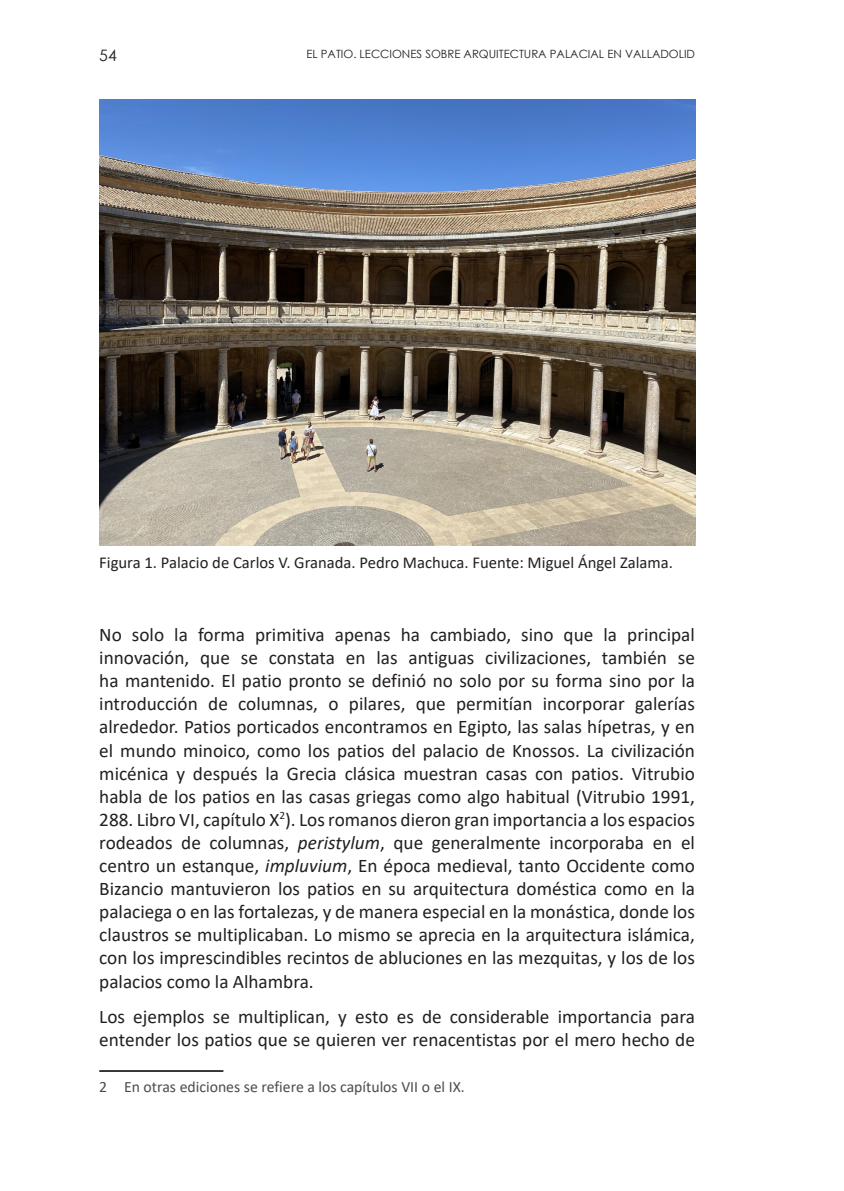
<style>
.page{position:relative;width:844px;height:1191px;background:#fff}
.page>*{position:absolute;margin:0;border:0;box-sizing:border-box;transform-origin:0 0}
.t1{font:19.25px/23.1px "Calibri";color:#231f20;text-align:justify}
.t2{font:16.62px "Calibri";color:#231f20}
.t3{font:15.75px "Calibri";color:#4b4c4d}
.t4{font:15.75px "Century Gothic";color:#231f20}
.t5{font:11.38px "Century Gothic";color:#231f20}
.s1{font-style:italic}
</style>
<div class="page">
<hr style="left:99px;top:1070px;width:124px;height:2px;background:#231f20">
<img style="left:99px;top:99px;width:595px;height:447px">
<p class="t4" style="left:99px;top:45px;width:19px">54</p>
<p class="t5" style="left:306px;top:46px;width:390px">EL PATIO. LECCIONES SOBRE ARQUITECTURA PALACIAL EN VALLADOLID</p>
<p class="t2" style="left:99px;top:551px;width:575px">Figura 1. Palacio de Carlos V. Granada. Pedro Machuca. Fuente: Miguel Ángel Zalama.</p>
<p class="t1" style="left:99px;top:622px;width:597px">No solo la forma primitiva apenas ha cambiado, sino que la principal innovación, que se constata en las antiguas civilizaciones, también se ha mantenido. El patio pronto se definió no solo por su forma sino por la introducción de columnas, o pilares, que permitían incorporar galerías alrededor. Patios porticados encontramos en Egipto, las salas hípetras, y en el mundo minoico, como los patios del palacio de Knossos. La civilización micénica y después la Grecia clásica muestran casas con patios. Vitrubio habla de los patios en las casas griegas como algo habitual (Vitrubio 1991, 288. Libro VI, capítulo X<sup>2</sup>). Los romanos dieron gran importancia a los espacios rodeados de columnas, <span class="s1">peristylum</span>, que generalmente incorporaba en el centro un estanque, <span class="s1">impluvium</span>, En época medieval, tanto Occidente como Bizancio mantuvieron los patios en su arquitectura doméstica como en la palaciega o en las fortalezas, y de manera especial en la monástica, donde los claustros se multiplicaban. Lo mismo se aprecia en la arquitectura islámica, con los imprescindibles recintos de abluciones en las mezquitas, y los de los palacios como la Alhambra.</p>
<p class="t1" style="left:99px;top:1004px;width:597px">Los ejemplos se multiplican, y esto es de considerable importancia para entender los patios que se quieren ver renacentistas por el mero hecho de</p>
<p class="t3" style="left:99px;top:1075px;width:367px">2 En otras ediciones se refiere a los capítulos VII o el IX.</p>
</div>
